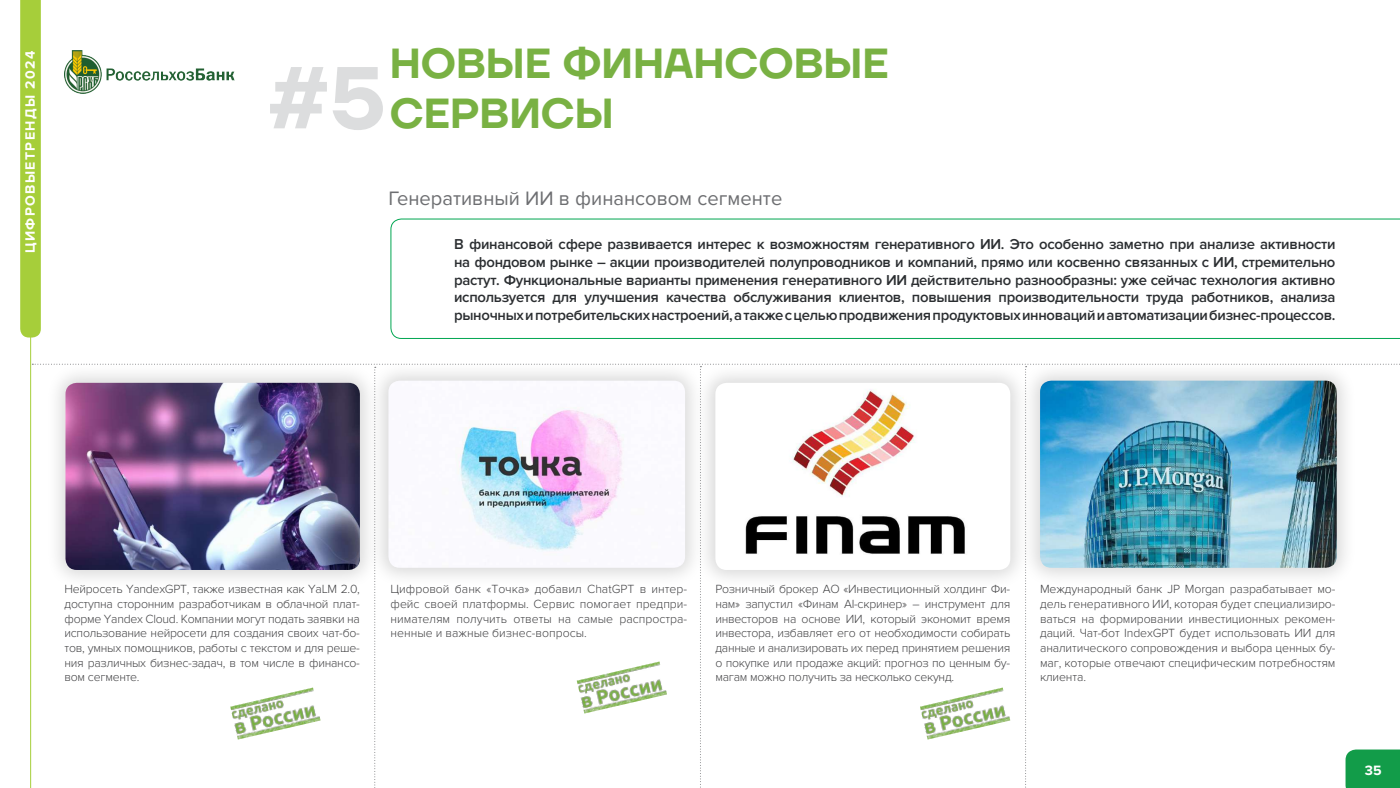
<style>
.page{position:relative;width:1400px;height:788px;background:#fff}
.page>*{position:absolute;margin:0;border:0;box-sizing:border-box;transform-origin:0 0}
.t1{font:600 87.5px "TT Firs Neue";color:#dcddde}
.t2{font:600 42px/50.4px "TT Firs Neue";color:#79b143}
.t3{font:20.12px "Proxima Nova";color:#6d6e71}
.t4{font:600 14.88px/17.8px "Proxima Nova";letter-spacing:-.02em;color:#2b2e31;text-align:justify}
.t5{font:700 14px "Proxima Nova";letter-spacing:.1em;color:#fff}
.t6{font:300 12.25px/14.7px "Proxima Nova";letter-spacing:-.015em;color:#434345;text-align:justify}
</style>
<div class="page">
<svg style="left:20px;top:0;width:21px;height:337px;background:#a7ce3e"></svg>
<hr style="left:30px;top:331px;width:1px;height:457px;background:#a6ce3a">
<img style="left:64px;top:51px;width:170px;height:42px">
<svg style="left:390px;top:218px;width:1010px;height:121px"></svg>
<img style="left:32px;top:364px;width:1368px;height:424px">
<p class="t5" style="left:22px;top:253px;width:204px;rotate:-90deg">ЦИФРОВЫЕТРЕНДЫ 2024</p>
<h1 class="t1" style="left:268px;top:38px;width:119px">#5</h1>
<h2 class="t2" style="left:390px;top:38px;width:501px">НОВЫЕ ФИНАНСОВЫЕ<br>СЕРВИСЫ</h2>
<h3 class="t3" style="left:388px;top:186px;width:395px">Генеративный ИИ в финансовом сегменте</h3>
<p class="t4" style="left:454px;top:235px;width:883px">В финансовой сфере развивается интерес к возможностям генеративного ИИ. Это особенно заметно при анализе активности на фондовом рынке – акции производителей полупроводников и компаний, прямо или косвенно связанных с ИИ, стремительно растут. Функциональные варианты применения генеративного ИИ действительно разнообразны: уже сейчас технология активно используется для улучшения качества обслуживания клиентов, повышения производительности труда работников, анализа рыночных и потребительских настроений, а также с целью продвижения продуктовых инноваций и автоматизации бизнес-процессов.</p>
<p class="t6" style="left:64px;top:582px;width:297px">Нейросеть YandexGPT, также известная как YaLM 2.0, доступна сторонним разработчикам в облачной плат&shy;форме Yandex Cloud. Компании могут подать заявки на использование нейросети для создания своих чат-бо&shy;тов, умных помощников, работы с текстом и для реше&shy;ния различных бизнес-задач, в том числе в финансо&shy;вом сегменте.</p>
<p class="t6" style="left:391px;top:582px;width:298px">Цифровой банк «Точка» добавил ChatGPT в интер&shy;фейс своей платформы. Сервис помогает предпри&shy;нимателям получить ответы на самые распростра&shy;ненные и важные бизнес-вопросы.</p>
<p class="t6" style="left:715px;top:582px;width:296px">Розничный брокер АО «Инвестиционный холдинг Фи&shy;нам» запустил «Финам AI-скринер» – инструмент для инвесторов на основе ИИ, который экономит время инвестора, избавляет его от необходимости собирать данные и анализировать их перед принятием решения о покупке или продаже акций: прогноз по ценным бу&shy;магам можно получить за несколько секунд.</p>
<p class="t6" style="left:1040px;top:582px;width:297px">Международный банк JP Morgan разрабатывает мо&shy;дель генеративного ИИ, которая будет специализиро&shy;ваться на формировании инвестиционных рекомен&shy;даций. Чат-бот IndexGPT будет использовать ИИ для аналитического сопровождения и выбора ценных бу&shy;маг, которые отвечают специфическим потребностям клиента.</p>
<p class="t5" style="left:1365px;top:762px;width:18px">35</p>
</div>
